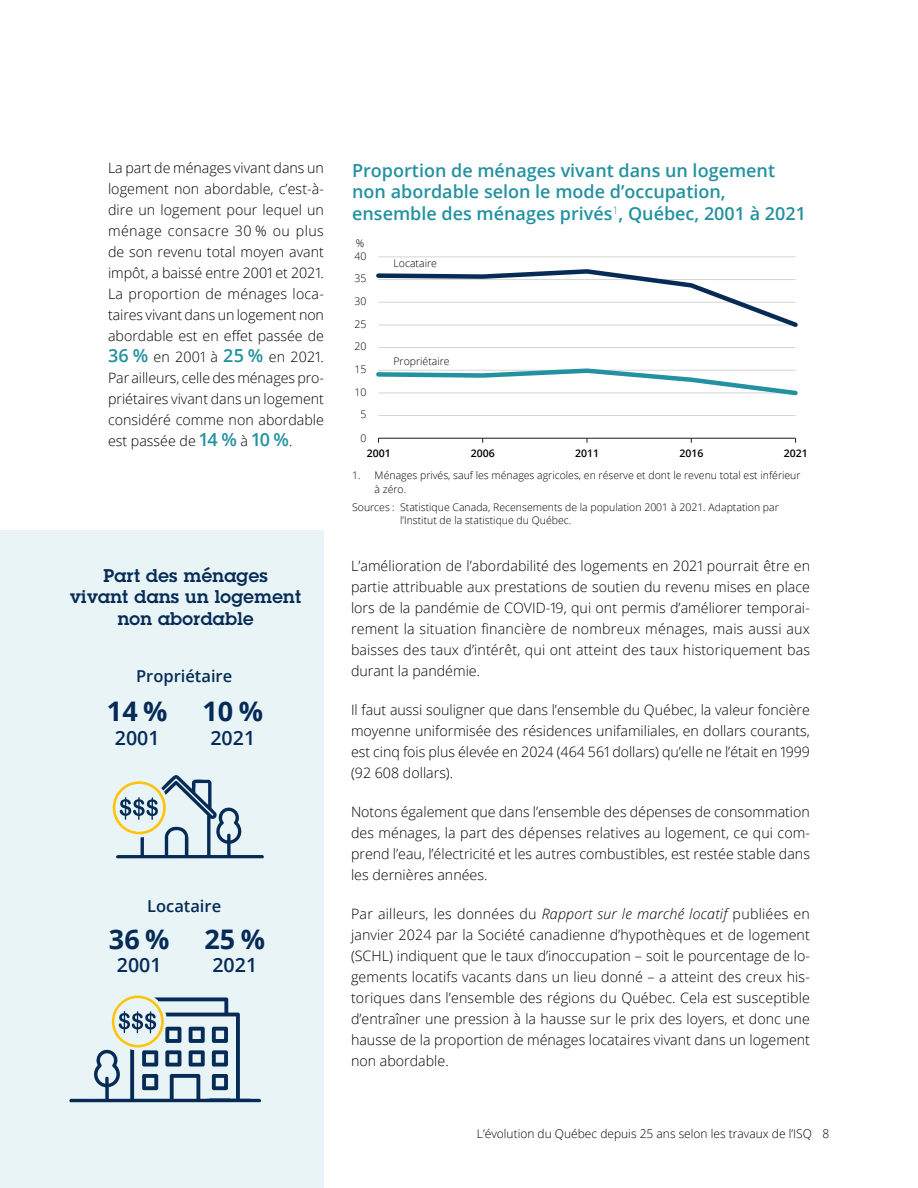
<style>
.page{position:relative;width:918px;height:1188px;background:#fff}
.page>*{position:absolute;margin:0;border:0;box-sizing:border-box;transform-origin:0 0}
.t1{font:700 27px "Open Sans";color:#052b56}
.t2{font:600 19.65px "Open Sans";color:#052b56}
.Titre{font:600 18px/21.6px "Open Sans";color:#2391a0}
.Titre_infographie{font:600 18px/21.6px "Lubalin Graph Std";letter-spacing:.02em;color:#052b56;text-align:center}
.Texte_courant{font:600 16.5px "Open Sans";color:#052b56}
.Texte_courant-2{font:300 14.25px/21px "Open Sans";color:#000;text-align:justify}
.Texte_courant_1_col{font:300 14.25px/21px "Open Sans";color:#000;text-align:justify}
.t3{font:300 12px "Open Sans";color:#000}
.Notes_-_générales___sources{font:300 10.5px/13.5px "Open Sans";color:#000}
.Notes{font:300 10.5px/13.5px "Open Sans";color:#000}
.t4{font:600 10.5px "Open Sans";color:#000}
.s1{font-weight:600;font-size:18px;color:#2391a0}
.s2{font-style:italic}
</style>
<div class="page">
<div style="left:0;top:531px;width:324px;height:657px;background:#e9f4f6"></div>
<hr style="left:378px;top:257px;width:418px;height:1px;background:#d4d5d5">
<hr style="left:378px;top:347px;width:418px;height:1px;background:#d4d5d5">
<hr style="left:378px;top:415px;width:418px;height:1px;background:#d4d5d5">
<hr style="left:378px;top:438px;width:418px;height:1px;background:#1d1d1b">
<svg style="left:376px;top:368px;width:422px;height:28px"></svg>
<svg style="left:376px;top:269px;width:422px;height:58px"></svg>
<svg style="left:113px;top:775px;width:151px;height:83px"></svg>
<svg style="left:69px;top:996px;width:192px;height:106px"></svg>
<p class="Texte_courant_1_col" style="left:108px;top:157px;width:218px">La part de ménages vivant dans un logement non abordable, c’est-à&shy;dire un logement pour lequel un ménage consacre 30 % ou plus de son revenu total moyen avant impôt, a baissé entre 2001 et 2021.<br>La proportion de ménages loca&shy;taires vivant dans un logement non abordable est en effet passée de <span class="s1">36 %</span> en 2001 à <span class="s1">25 %</span> en 2021.<br>Par ailleurs, celle des ménages pro&shy;priétaires vivant dans un logement considéré comme non abordable est passée de <span class="s1">14 %</span> à <span class="s1">10 %</span>.</p>
<p class="Titre" style="left:352px;top:159px;width:455px">Proportion de ménages vivant dans un logement non abordable selon le mode d’occupation, ensemble des ménages privés<sup>1</sup>, Québec, 2001 à 2021</p>
<p class="Notes" style="left:375px;top:468px;width:427px;text-indent:-22px">1. Ménages privés, sauf les ménages agricoles, en réserve et dont le revenu total est inférieur à zéro.</p>
<p class="Notes_-_générales___sources" style="left:400px;top:500px;width:380px;text-indent:-48px">Sources : Statistique Canada, Recensements de la population 2001 à 2021. Adaptation par l’Institut de la statistique du Québec.</p>
<p class="Notes_-_générales___sources" style="left:356px;top:236px;width:10px">%</p>
<p class="Notes_-_générales___sources" style="left:354px;top:249px;width:13px">40</p>
<p class="Notes_-_générales___sources" style="left:394px;top:256px;width:45px">Locataire</p>
<p class="Notes_-_générales___sources" style="left:354px;top:271px;width:13px">35</p>
<p class="Notes_-_générales___sources" style="left:354px;top:294px;width:13px">30</p>
<p class="Notes_-_générales___sources" style="left:354px;top:317px;width:13px">25</p>
<p class="Notes_-_générales___sources" style="left:354px;top:339px;width:13px">20</p>
<p class="Notes_-_générales___sources" style="left:394px;top:354px;width:58px">Propriétaire</p>
<p class="Notes_-_générales___sources" style="left:354px;top:362px;width:13px">15</p>
<p class="Notes_-_générales___sources" style="left:354px;top:385px;width:13px">10</p>
<p class="Notes_-_générales___sources" style="left:360px;top:407px;width:7px">5</p>
<p class="Notes_-_générales___sources" style="left:360px;top:431px;width:7px">0</p>
<p class="t4" style="left:367px;top:446px;width:25px">2001</p>
<p class="t4" style="left:471px;top:446px;width:25px">2006</p>
<p class="t4" style="left:575px;top:446px;width:25px">2011</p>
<p class="t4" style="left:680px;top:446px;width:25px">2016</p>
<p class="t4" style="left:784px;top:446px;width:25px">2021</p>
<p class="Titre_infographie" style="left:70px;top:564px;width:233px">Part des ménages<br>vivant dans un logement non abordable</p>
<p class="Texte_courant" style="left:136px;top:665px;width:98px">Propriétaire</p>
<p class="t1" style="left:107px;top:692px;width:62px">14 %</p>
<p class="t2" style="left:115px;top:725px;width:46px">2001</p>
<p class="t1" style="left:203px;top:692px;width:62px">10 %</p>
<p class="t2" style="left:210px;top:725px;width:46px">2021</p>
<p class="Texte_courant" style="left:147px;top:895px;width:76px">Locataire</p>
<p class="t1" style="left:109px;top:920px;width:62px">36 %</p>
<p class="t2" style="left:117px;top:952px;width:46px">2001</p>
<p class="t1" style="left:205px;top:920px;width:62px">25 %</p>
<p class="t2" style="left:212px;top:952px;width:46px">2021</p>
<p class="Texte_courant-2" style="left:351px;top:555px;width:461px">L’amélioration de l’abordabilité des logements en 2021 pourrait être en partie attribuable aux prestations de soutien du revenu mises en place lors de la pandémie de COVID-19, qui ont permis d’améliorer temporai&shy;rement la situation financière de nombreux ménages, mais aussi aux baisses des taux d’intérêt, qui ont atteint des taux historiquement bas durant la pandémie.</p>
<p class="Texte_courant-2" style="left:351px;top:699px;width:461px">Il faut aussi souligner que dans l’ensemble du Québec, la valeur foncière moyenne uniformisée des résidences unifamiliales, en dollars courants, est cinq fois plus élevée en 2024 (464 561 dollars) qu’elle ne l’était en 1999 (92 608 dollars).</p>
<p class="Texte_courant-2" style="left:351px;top:801px;width:461px">Notons également que dans l’ensemble des dépenses de consommation des ménages, la part des dépenses relatives au logement, ce qui com&shy;prend l’eau, l’électricité et les autres combustibles, est restée stable dans les dernières années.</p>
<p class="Texte_courant-2" style="left:351px;top:903px;width:461px">Par ailleurs, les données du <span class="s2">Rapport sur le marché locatif</span> publiées en janvier 2024 par la Société canadienne d’hypothèques et de logement (SCHL) indiquent que le taux d’inoccupation – soit le pourcentage de lo&shy;gements locatifs vacants dans un lieu donné – a atteint des creux his&shy;toriques dans l’ensemble des régions du Québec. Cela est susceptible d’entraîner une pression à la hausse sur le prix des loyers, et donc une hausse de la proportion de ménages locataires vivant dans un logement non abordable.</p>
<p class="t3" style="left:477px;top:1125px;width:354px">L’évolution du Québec depuis 25 ans selon les travaux de l’ISQ 8</p>
</div>
